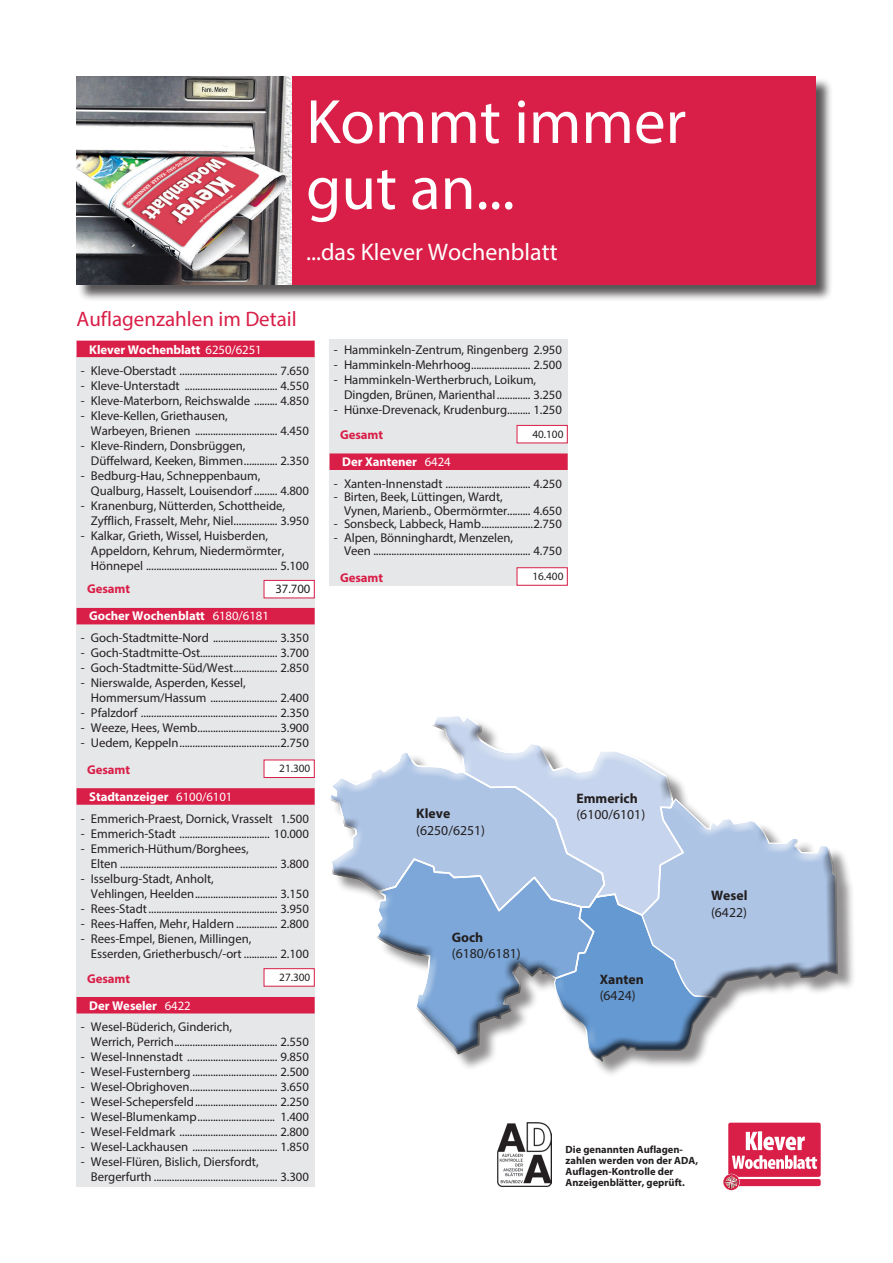
<style>
.page{position:relative;width:893px;height:1263px;background:#fff}
.page>*{position:absolute;margin:0;border:0;box-sizing:border-box;transform-origin:0 0}
.t1{font:63px "Myriad Pro";color:#fff}
.t2{font:24px "Myriad Pro";color:#fff}
.t3{font:21px "Myriad Pro";color:#d91e47}
.t4{font:13.65px "Myriad Pro";color:#231f20}
.t5{font:700 13.65px "Myriad Pro";color:#231f20}
.t6{font:12.75px "Myriad Pro";letter-spacing:-.005em;color:#231f20}
.t7{font:700 12.75px "Myriad Pro";letter-spacing:-.005em;color:#fff}
.t8{font:700 12.75px "Myriad Pro";letter-spacing:-.005em;color:#d91e47}
.t9{font:11.25px "Myriad Pro";letter-spacing:-.005em;color:#231f20}
.t10{font:700 10.5px/11.2px "Myriad Pro";color:#231f20}
.s1{font-weight:400}
</style>
<div class="page">
<div style="left:330px;top:339px;width:238px;height:247px;background:#e6e7e9"></div>
<div style="left:77px;top:77px;width:756px;height:224px;background:#231f20;opacity:.75"></div>
<div style="left:77px;top:77px;width:739px;height:208px;background:#d91e47"></div>
<img style="left:77px;top:77px;width:214px;height:208px">
<div style="left:332px;top:717px;width:524px;height:362px;background:#231f20;opacity:.5"></div>
<div style="left:327px;top:718px;width:511px;height:344px;background:#231f20;opacity:.75"></div>
<div style="left:728px;top:1179px;width:93px;height:7px;background:#d91e47;border-radius:2px"></div>
<div style="left:728px;top:1123px;width:93px;height:54px;background:#d91e47;border-radius:2px"></div>
<svg style="left:723px;top:1131px;width:94px;height:60px"></svg>
<img style="left:497px;top:1123px;width:55px;height:63px">
<div style="left:77px;top:355px;width:238px;height:831px;background:#e6e7e9"></div>
<div style="left:264px;top:580px;width:51px;height:18px;background:#fff;border:1px solid #d91e47"></div>
<div style="left:264px;top:760px;width:51px;height:18px;background:#fff;border:1px solid #d91e47"></div>
<div style="left:264px;top:968px;width:51px;height:18px;background:#fff;border:1px solid #d91e47"></div>
<div style="left:77px;top:341px;width:238px;height:16px;background:#d91e47"></div>
<div style="left:77px;top:608px;width:238px;height:16px;background:#d91e47"></div>
<div style="left:77px;top:788px;width:238px;height:17px;background:#d91e47"></div>
<div style="left:77px;top:997px;width:238px;height:16px;background:#d91e47"></div>
<div style="left:517px;top:425px;width:51px;height:18px;background:#fff;border:1px solid #d91e47"></div>
<div style="left:517px;top:567px;width:51px;height:19px;background:#fff;border:1px solid #d91e47"></div>
<div style="left:330px;top:453px;width:238px;height:17px;background:#d91e47"></div>
<p class="t1" style="left:306px;top:83px;width:382px">Kommt immer</p>
<p class="t1" style="left:306px;top:149px;width:210px">gut an...</p>
<p class="t2" style="left:306px;top:237px;width:253px">...das Klever Wochenblatt</p>
<p class="t3" style="left:77px;top:306px;width:222px">Auflagenzahlen im Detail</p>
<p class="t7" style="left:89px;top:341px;width:174px">Klever Wochenblatt <span class="s1">6250/6251</span></p>
<p class="t6" style="left:81px;top:363px;width:230px">- Kleve-Oberstadt ...................................... 7.650</p>
<p class="t6" style="left:81px;top:378px;width:230px">- Kleve-Unterstadt .................................... 4.550</p>
<p class="t6" style="left:81px;top:393px;width:230px">- Kleve-Materborn, Reichswalde ......... 4.850</p>
<p class="t6" style="left:81px;top:408px;width:148px">- Kleve-Kellen, Griethausen,</p>
<p class="t6" style="left:91px;top:423px;width:219px">Warbeyen, Brienen ................................ 4.450</p>
<p class="t6" style="left:81px;top:438px;width:166px">- Kleve-Rindern, Donsbrüggen,</p>
<p class="t6" style="left:91px;top:453px;width:219px">Düffelward, Keeken, Bimmen............. 2.350</p>
<p class="t6" style="left:81px;top:468px;width:181px">- Bedburg-Hau, Schneppenbaum,</p>
<p class="t6" style="left:91px;top:483px;width:219px">Qualburg, Hasselt, Louisendorf ......... 4.800</p>
<p class="t6" style="left:81px;top:498px;width:206px">- Kranenburg, Nütterden, Schottheide,</p>
<p class="t6" style="left:91px;top:513px;width:219px">Zyfflich, Frasselt, Mehr, Niel................. 3.950</p>
<p class="t6" style="left:81px;top:528px;width:189px">- Kalkar, Grieth, Wissel, Huisberden,</p>
<p class="t6" style="left:91px;top:543px;width:195px">Appeldorn, Kehrum, Niedermörmter,</p>
<p class="t6" style="left:91px;top:558px;width:219px">Hönnepel ................................................... 5.100</p>
<p class="t8" style="left:87px;top:581px;width:45px">Gesamt</p>
<p class="t6" style="left:275px;top:581px;width:37px">37.700</p>
<p class="t7" style="left:89px;top:608px;width:181px">Gocher Wochenblatt <span class="s1">6180/6181</span></p>
<p class="t6" style="left:81px;top:630px;width:230px">- Goch-Stadtmitte-Nord ......................... 3.350</p>
<p class="t6" style="left:81px;top:645px;width:230px">- Goch-Stadtmitte-Ost.............................. 3.700</p>
<p class="t6" style="left:81px;top:660px;width:230px">- Goch-Stadtmitte-Süd/West................. 2.850</p>
<p class="t6" style="left:81px;top:675px;width:166px">- Nierswalde, Asperden, Kessel,</p>
<p class="t6" style="left:91px;top:690px;width:219px">Hommersum/Hassum .......................... 2.400</p>
<p class="t6" style="left:81px;top:705px;width:230px">- Pfalzdorf ..................................................... 2.350</p>
<p class="t6" style="left:81px;top:720px;width:230px">- Weeze, Hees, Wemb................................3.900</p>
<p class="t6" style="left:81px;top:735px;width:230px">- Uedem, Keppeln.......................................2.750</p>
<p class="t8" style="left:87px;top:761px;width:45px">Gesamt</p>
<p class="t9" style="left:279px;top:761px;width:33px">21.300</p>
<p class="t7" style="left:89px;top:788px;width:145px">Stadtanzeiger <span class="s1">6100/6101</span></p>
<p class="t6" style="left:81px;top:810px;width:230px">- Emmerich-Praest, Dornick, Vrasselt 1.500</p>
<p class="t6" style="left:81px;top:825px;width:230px">- Emmerich-Stadt ................................... 10.000</p>
<p class="t6" style="left:81px;top:840px;width:169px">- Emmerich-Hüthum/Borghees,</p>
<p class="t6" style="left:91px;top:855px;width:219px">Elten ............................................................. 3.800</p>
<p class="t6" style="left:81px;top:870px;width:134px">- Isselburg-Stadt, Anholt,</p>
<p class="t6" style="left:91px;top:885px;width:219px">Vehlingen, Heelden................................ 3.150</p>
<p class="t6" style="left:81px;top:900px;width:230px">- Rees-Stadt.................................................. 3.950</p>
<p class="t6" style="left:81px;top:915px;width:230px">- Rees-Haffen, Mehr, Haldern ................ 2.800</p>
<p class="t6" style="left:81px;top:930px;width:172px">- Rees-Empel, Bienen, Millingen,</p>
<p class="t6" style="left:91px;top:945px;width:219px">Esserden, Grietherbusch/-ort ............. 2.100</p>
<p class="t8" style="left:87px;top:970px;width:45px">Gesamt</p>
<p class="t9" style="left:279px;top:970px;width:33px">27.300</p>
<p class="t7" style="left:89px;top:997px;width:103px">Der Weseler <span class="s1">6422</span></p>
<p class="t6" style="left:81px;top:1019px;width:153px">- Wesel-Büderich, Ginderich,</p>
<p class="t6" style="left:91px;top:1034px;width:219px">Werrich, Perrich........................................ 2.550</p>
<p class="t6" style="left:81px;top:1049px;width:230px">- Wesel-Innenstadt ................................... 9.850</p>
<p class="t6" style="left:81px;top:1064px;width:230px">- Wesel-Fusternberg ................................. 2.500</p>
<p class="t6" style="left:81px;top:1079px;width:230px">- Wesel-Obrighoven.................................. 3.650</p>
<p class="t6" style="left:81px;top:1094px;width:230px">- Wesel-Schepersfeld................................ 2.250</p>
<p class="t6" style="left:81px;top:1109px;width:230px">- Wesel-Blumenkamp.............................. 1.400</p>
<p class="t6" style="left:81px;top:1124px;width:230px">- Wesel-Feldmark ...................................... 2.800</p>
<p class="t6" style="left:81px;top:1139px;width:230px">- Wesel-Lackhausen ................................. 1.850</p>
<p class="t6" style="left:81px;top:1154px;width:179px">- Wesel-Flüren, Bislich, Diersfordt,</p>
<p class="t6" style="left:91px;top:1169px;width:219px">Bergerfurth ................................................ 3.300</p>
<p class="t6" style="left:334px;top:342px;width:230px">- Hamminkeln-Zentrum, Ringenberg 2.950</p>
<p class="t6" style="left:334px;top:357px;width:230px">- Hamminkeln-Mehrhoog....................... 2.500</p>
<p class="t6" style="left:334px;top:372px;width:204px">- Hamminkeln-Wertherbruch, Loikum,</p>
<p class="t6" style="left:344px;top:387px;width:219px">Dingden, Brünen, Marienthal............. 3.250</p>
<p class="t6" style="left:334px;top:402px;width:230px">- Hünxe-Drevenack, Krudenburg......... 1.250</p>
<p class="t8" style="left:340px;top:426px;width:45px">Gesamt</p>
<p class="t9" style="left:532px;top:427px;width:32px">40.100</p>
<p class="t7" style="left:342px;top:453px;width:110px">Der Xantener <span class="s1">6424</span></p>
<p class="t6" style="left:334px;top:476px;width:230px">- Xanten-Innenstadt ................................. 4.250</p>
<p class="t6" style="left:334px;top:489px;width:171px">- Birten, Beek, Lüttingen, Wardt,</p>
<p class="t6" style="left:344px;top:503px;width:219px">Vynen, Marienb., Obermörmter......... 4.650</p>
<p class="t6" style="left:334px;top:516px;width:230px">- Sonsbeck, Labbeck, Hamb....................2.750</p>
<p class="t6" style="left:334px;top:530px;width:181px">- Alpen, Bönninghardt, Menzelen,</p>
<p class="t6" style="left:344px;top:543px;width:219px">Veen ............................................................. 4.750</p>
<p class="t8" style="left:340px;top:569px;width:45px">Gesamt</p>
<p class="t9" style="left:532px;top:570px;width:32px">16.400</p>
<p class="t5" style="left:416px;top:805px;width:35px">Kleve</p>
<p class="t4" style="left:416px;top:822px;width:70px">(6250/6251)</p>
<p class="t5" style="left:452px;top:928px;width:33px">Goch</p>
<p class="t4" style="left:452px;top:945px;width:70px">(6180/6181)</p>
<p class="t5" style="left:576px;top:789px;width:63px">Emmerich</p>
<p class="t4" style="left:576px;top:806px;width:70px">(6100/6101)</p>
<p class="t5" style="left:600px;top:970px;width:46px">Xanten</p>
<p class="t4" style="left:600px;top:987px;width:37px">(6424)</p>
<p class="t5" style="left:711px;top:886px;width:38px">Wesel</p>
<p class="t4" style="left:711px;top:903px;width:37px">(6422)</p>
<p class="t10" style="left:566px;top:1143px;width:134px">Die genannten Auflagen&shy;zahlen werden von der ADA,<br>Auflagen-Kontrolle der<br>Anzeigenblätter, geprüft.</p>
</div>
